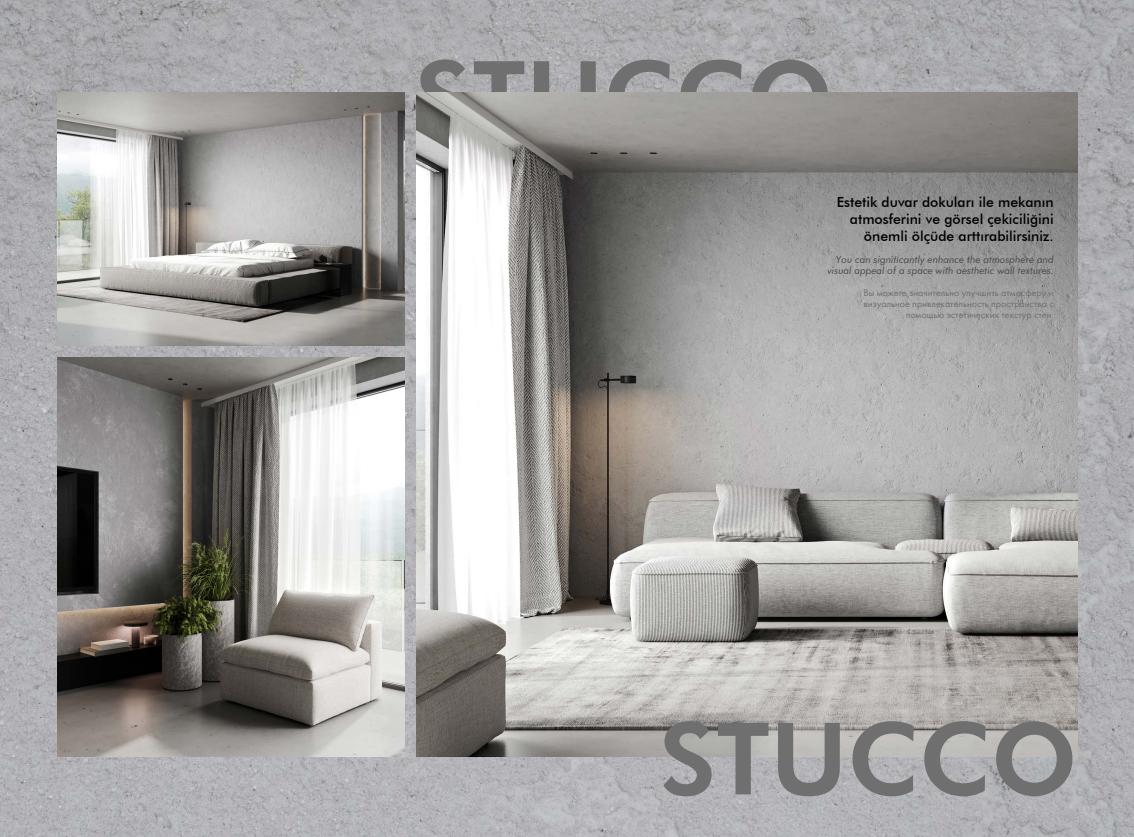
<style>
.page{position:relative;width:1134px;height:837px;background:#fff}
.page>*{position:absolute;margin:0;border:0;box-sizing:border-box;transform-origin:0 0}
.t1{font:800 100px "Futura BT";color:#706f6f}
.t2{font:500 14px/16.8px "Futura BT";color:#000;text-align:right}
.t3{font:10px/11px "Futura Book C";color:#706f6f;text-align:right}
.t4{font:italic 10px/11px "Futura BT";color:#4a4a49;text-align:right}
</style>
<div class="page">
<img style="left:0;top:0;width:1134px;height:836px">
<img style="left:57px;top:93px;width:347px;height:252px">
<img style="left:57px;top:358px;width:347px;height:398px">
<img style="left:416px;top:93px;width:661px;height:663px">
<h1 class="t1" style="left:416px;top:36px;width:419px">STUCCO</h1>
<h2 class="t2" style="left:837px;top:193px;width:218px">Estetik duvar dokuları ile mekanın atmosferini ve görsel çekiciliğini önemli ölçüde arttırabilirsiniz.</h2>
<p class="t4" style="left:827px;top:253px;width:228px">You can significantly enhance the atmosphere and visual appeal of a space with aesthetic wall textures.</p>
<p class="t3" style="left:863px;top:287px;width:192px">Вы можете значительно улучшить атмосферу и визуальное привлекательность пространства с помощью эстетических текстур стен.</p>
<h1 class="t1" style="left:660px;top:697px;width:419px">STUCCO</h1>
</div>
